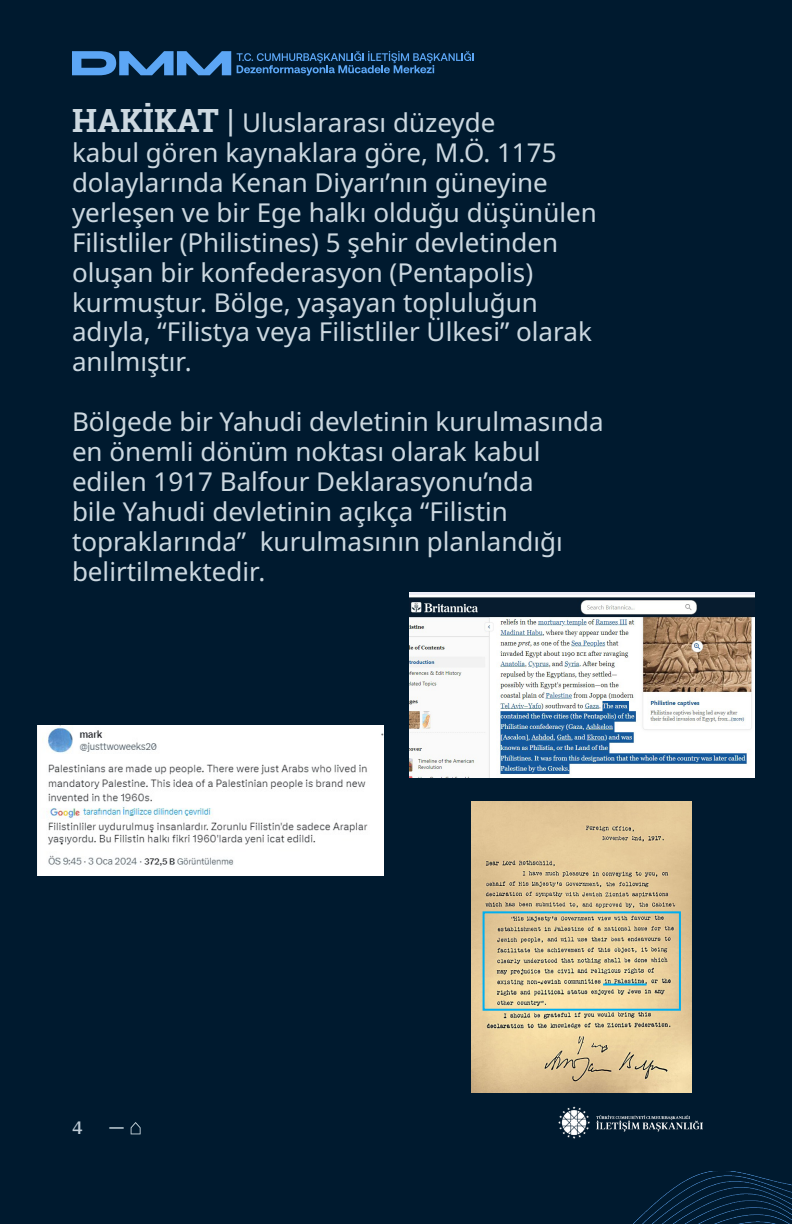
<style>
.page{position:relative;width:792px;height:1224px;background:#001a2f}
.page>*{position:absolute;margin:0;border:0;box-sizing:border-box;transform-origin:0 0}
.t1{font:26px/30px "Noto Sans";color:#ccd8e0}
.t2{font:500 20px "IBM Plex Serif";color:#ccd9e0}
.t3{font:500 18px "IBM Plex Serif";color:#bfccd6}
.s1{font-family:"Roboto Slab";font-weight:700;font-size:32px}
.s2{font-family:"Roboto Slab";font-size:32px}
</style>
<div class="page">
<img style="left:633px;top:1171px;width:159px;height:53px">
<img style="left:558px;top:1106px;width:144px;height:32px">
<svg style="left:131px;top:1122px;width:10px;height:12px"></svg>
<svg style="left:72px;top:51px;width:159px;height:24px"></svg>
<svg style="left:237px;top:51px;width:237px;height:24px"></svg>
<img style="left:37px;top:726px;width:346px;height:149px">
<img style="left:472px;top:801px;width:220px;height:291px">
<img style="left:409px;top:592px;width:345px;height:186px">
<div style="left:483px;top:911px;width:198px;height:100px;border:2px solid #00aeef"></div>
<hr style="left:603px;top:984px;width:44px;height:2px;background:#00aeef">
<p class="t1" style="left:72px;top:108px;width:526px"><span class="s1">HAKİKAT</span> <span class="s2">|</span> Uluslararası düzeyde<br>kabul gören kaynaklara göre, M.Ö. 1175 dolaylarında Kenan Diyarı’nın güneyine yerleşen ve bir Ege halkı olduğu düşünülen Filistliler (Philistines) 5 şehir devletinden oluşan bir konfederasyon (Pentapolis) kurmuştur. Bölge, yaşayan topluluğun adıyla, “Filistya veya Filistliler Ülkesi” olarak anılmıştır.</p>
<p class="t1" style="left:72px;top:407px;width:533px">Bölgede bir Yahudi devletinin kurulmasında en önemli dönüm noktası olarak kabul edilen 1917 Balfour Deklarasyonu’nda<br>bile Yahudi devletinin açıkça “Filistin topraklarında” kurulmasının planlandığı belirtilmektedir.</p>
<p class="t3" style="left:72px;top:1114px;width:12px">4</p>
<p class="t2" style="left:109px;top:1112px;width:17px">—</p>
</div>
